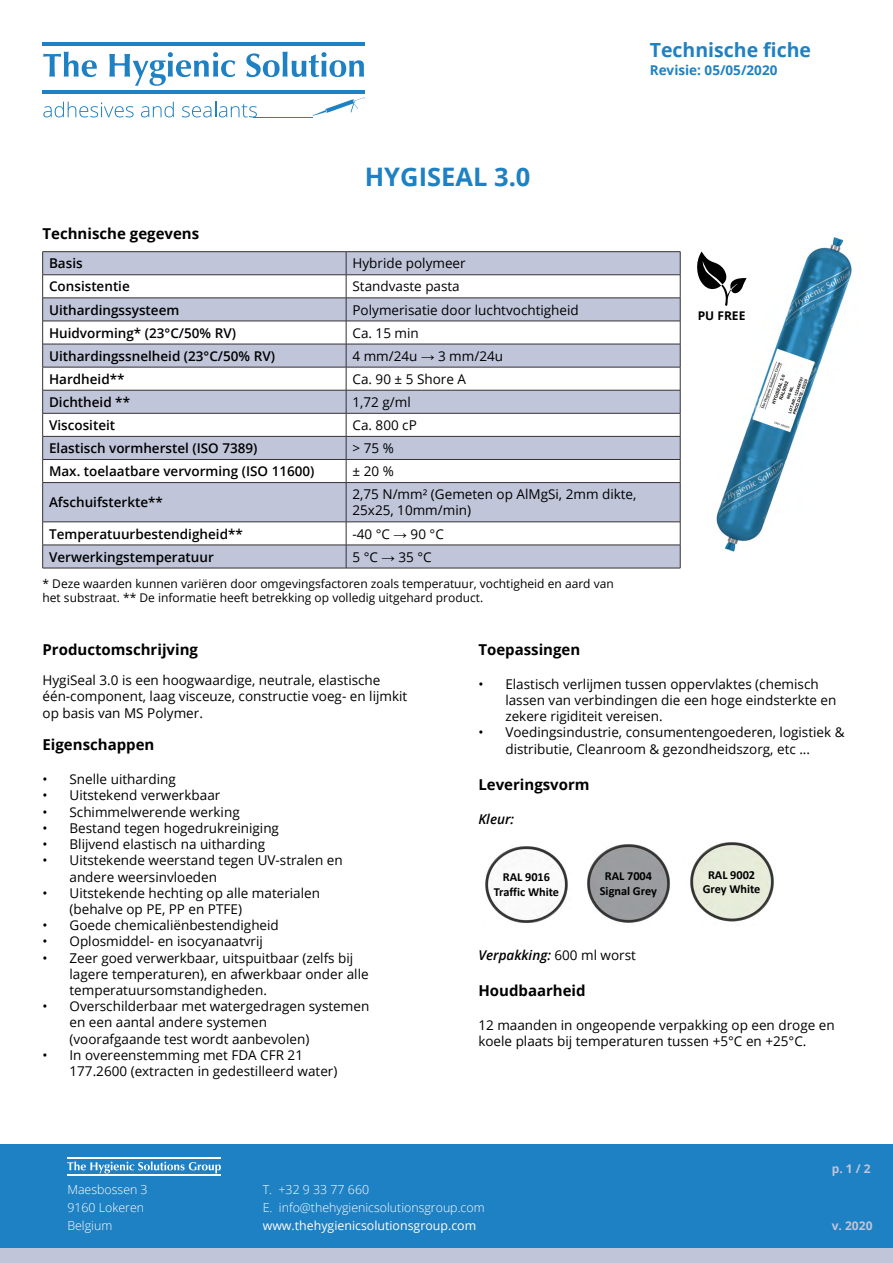
<style>
.page{position:relative;width:893px;height:1263px;background:#fff}
.page>*{position:absolute;margin:0;border:0;box-sizing:border-box;transform-origin:0 0}
.t1{font:700 25.5px "Open Sans";color:#1e81c3}
.t2{font:700 19.5px "Open Sans";color:#1e81c3}
.t3{font:700 15px "Open Sans";color:#000}
.t4{font:13.5px/16.2px "Open Sans";color:#000}
.t5{font:600 13.5px "Open Sans";color:#000}
.t6{font:italic 600 13.5px "Open Sans";color:#000}
.t7{font:700 13.5px "Open Sans";color:#1e81c3}
.t8{font:300 12.3px/17.9px "Open Sans";color:#fff}
.t9{font:700 12.3px/14.7px "Calibri";color:#000;text-align:center}
.t10{font:12.3px "Open Sans";color:#fff}
.t11{font:12px/14.4px "Open Sans";color:#000}
.t12{font:700 12px "Open Sans";color:#c0c5da}
.t13{font:700 12px "Open Sans";color:#000}
.s1{font-family:"Arial";font-weight:900}
.s2{font-weight:400;font-style:normal}
</style>
<div class="page">
<div style="left:0;top:1144px;width:893px;height:104px;background:#1e81c3"></div>
<div style="left:0;top:1248px;width:893px;height:15px;background:#c0c5da"></div>
<svg style="left:43px;top:52px;width:54px;height:25px"></svg>
<svg style="left:109px;top:52px;width:126px;height:34px"></svg>
<svg style="left:246px;top:52px;width:118px;height:25px"></svg>
<hr style="left:43px;top:43px;width:322px;height:3px;background:#1e81c3">
<hr style="left:43px;top:90px;width:322px;height:3px;background:#1e81c3">
<svg style="left:43px;top:102px;width:91px;height:15px"></svg>
<svg style="left:141px;top:102px;width:33px;height:15px"></svg>
<svg style="left:182px;top:102px;width:75px;height:15px"></svg>
<hr style="left:253px;top:117px;width:59px;height:1px;background:#1e81c3">
<svg style="left:313px;top:97px;width:52px;height:19px"></svg>
<svg style="left:67px;top:1161px;width:154px;height:12px"></svg>
<hr style="left:67px;top:1157px;width:154px;height:1px;background:#fff">
<hr style="left:67px;top:1175px;width:154px;height:1px;background:#fff">
<img style="left:716px;top:237px;width:136px;height:315px">
<hr style="left:43px;top:251px;width:303px;height:1px;background:#343235">
<hr style="left:346px;top:251px;width:334px;height:1px;background:#343235">
<svg style="left:42px;top:252px;width:639px;height:316px"></svg>
<hr style="left:43px;top:568px;width:303px;height:1px;background:#343235">
<hr style="left:346px;top:568px;width:334px;height:1px;background:#343235">
<img style="left:485px;top:846px;width:83px;height:77px">
<img style="left:587px;top:844px;width:83px;height:79px">
<img style="left:690px;top:843px;width:84px;height:79px">
<svg style="left:697px;top:252px;width:50px;height:54px"></svg>
<p class="t3" style="left:43px;top:223px;width:158px">Technische gegevens</p>
<h1 class="t1" style="left:365px;top:159px;width:167px">HYGISEAL 3.0</h1>
<h2 class="t2" style="left:650px;top:37px;width:163px">Technische fiche</h2>
<p class="t7" style="left:650px;top:61px;width:129px">Revisie: 05/05/2020</p>
<p class="t5" style="left:49px;top:254px;width:35px">Basis</p>
<p class="t4" style="left:352px;top:255px;width:115px">Hybride polymeer</p>
<p class="t5" style="left:49px;top:277px;width:82px">Consistentie</p>
<p class="t4" style="left:352px;top:278px;width:109px">Standvaste pasta</p>
<p class="t5" style="left:49px;top:300px;width:132px">Uithardingssysteem</p>
<p class="t4" style="left:352px;top:301px;width:228px">Polymerisatie door luchtvochtigheid</p>
<p class="t5" style="left:49px;top:323px;width:189px">Huidvorming* (23°C/50% RV)</p>
<p class="t4" style="left:352px;top:324px;width:68px">Ca. 15 min</p>
<p class="t5" style="left:49px;top:347px;width:228px">Uithardingssnelheid (23°C/50% RV)</p>
<p class="t4" style="left:352px;top:347px;width:152px">4 mm/24u <span class="s1">→</span> 3 mm/24u</p>
<p class="t5" style="left:49px;top:370px;width:77px">Hardheid**</p>
<p class="t4" style="left:352px;top:370px;width:115px">Ca. 90 ± 5 Shore A</p>
<p class="t5" style="left:49px;top:393px;width:83px">Dichtheid **</p>
<p class="t4" style="left:352px;top:394px;width:60px">1,72 g/ml</p>
<p class="t5" style="left:49px;top:416px;width:68px">Viscositeit</p>
<p class="t4" style="left:352px;top:417px;width:66px">Ca. 800 cP</p>
<p class="t5" style="left:49px;top:439px;width:210px">Elastisch vormherstel (ISO 7389)</p>
<p class="t4" style="left:352px;top:440px;width:43px">&gt; 75 %</p>
<p class="t5" style="left:49px;top:462px;width:267px">Max. toelaatbare vervorming (ISO 11600)</p>
<p class="t4" style="left:352px;top:463px;width:43px">± 20 %</p>
<p class="t5" style="left:49px;top:493px;width:115px">Afschuifsterkte**</p>
<p class="t4" style="left:352px;top:486px;width:285px">2,75 N/mm² (Gemeten op AlMgSi, 2mm dikte,<br>25x25, 10mm/min)</p>
<p class="t5" style="left:49px;top:524px;width:195px">Temperatuurbestendigheid**</p>
<p class="t4" style="left:352px;top:525px;width:93px">-40 °C <span class="s1">→</span> 90 °C</p>
<p class="t5" style="left:49px;top:547px;width:166px">Verwerkingstemperatuur</p>
<p class="t4" style="left:352px;top:548px;width:81px">5 °C <span class="s1">→</span> 35 °C</p>
<p class="t11" style="left:43px;top:576px;width:573px">* Deze waarden kunnen variëren door omgevingsfactoren zoals temperatuur, vochtigheid en aard van het substraat. ** De informatie heeft betrekking op volledig uitgehard product.</p>
<p class="t3" style="left:43px;top:639px;width:157px">Productomschrijving</p>
<p class="t4" style="left:43px;top:672px;width:366px">HygiSeal 3.0 is een hoogwaardige, neutrale, elastische één-component, laag visceuze, constructie voeg- en lijmkit op basis van MS Polymer.</p>
<p class="t3" style="left:43px;top:734px;width:113px">Eigenschappen</p>
<p class="t4" style="left:43px;top:771px;width:135px">• Snelle uitharding</p>
<p class="t4" style="left:43px;top:787px;width:179px">• Uitstekend verwerkbaar</p>
<p class="t4" style="left:43px;top:803px;width:199px">• Schimmelwerende werking</p>
<p class="t4" style="left:43px;top:819px;width:238px">• Bestand tegen hogedrukreiniging</p>
<p class="t4" style="left:43px;top:836px;width:224px">• Blijvend elastisch na uitharding</p>
<p class="t4" style="left:70px;top:852px;width:275px;text-indent:-27px">• Uitstekende weerstand tegen UV-stralen en andere weersinvloeden</p>
<p class="t4" style="left:70px;top:884px;width:252px;text-indent:-27px">• Uitstekende hechting op alle materialen (behalve op PE, PP en PTFE)</p>
<p class="t4" style="left:43px;top:917px;width:238px">• Goede chemicaliënbestendigheid</p>
<p class="t4" style="left:43px;top:933px;width:222px">• Oplosmiddel- en isocyanaatvrij</p>
<p class="t4" style="left:70px;top:949px;width:301px;text-indent:-27px">• Zeer goed verwerkbaar, uitspuitbaar (zelfs bij lagere temperaturen), en afwerkbaar onder alle temperatuursomstandigheden.</p>
<p class="t4" style="left:70px;top:998px;width:301px;text-indent:-27px">• Overschilderbaar met watergedragen systemen en een aantal andere systemen<br>(voorafgaande test wordt aanbevolen)</p>
<p class="t4" style="left:70px;top:1046px;width:269px;text-indent:-27px">• In overeenstemming met FDA CFR 21<br>177.2600 (extracten in gedestilleerd water)</p>
<p class="t13" style="left:698px;top:307px;width:49px">PU FREE</p>
<p class="t3" style="left:478px;top:639px;width:103px">Toepassingen</p>
<p class="t4" style="left:505px;top:675px;width:333px;text-indent:-27px">• Elastisch verlijmen tussen oppervlaktes (chemisch lassen van verbindingen die een hoge eindsterkte en zekere rigiditeit vereisen.</p>
<p class="t4" style="left:478px;top:724px;width:368px;text-align:center">• Voedingsindustrie, consumentengoederen, logistiek &amp; distributie, Cleanroom &amp; gezondheidszorg, etc ...</p>
<p class="t3" style="left:478px;top:774px;width:113px">Leveringsvorm</p>
<p class="t6" style="left:478px;top:810px;width:37px">Kleur:</p>
<p class="t9" style="left:494px;top:869px;width:67px">RAL 9016<br>Traffic White</p>
<p class="t9" style="left:600px;top:868px;width:59px">RAL 7004<br>Signal Grey</p>
<p class="t9" style="left:703px;top:867px;width:59px">RAL 9002<br>Grey White</p>
<p class="t6" style="left:478px;top:946px;width:159px">Verpakking: <span class="s2">600 ml worst</span></p>
<p class="t3" style="left:478px;top:980px;width:109px">Houdbaarheid</p>
<p class="t4" style="left:478px;top:1017px;width:358px">12 maanden in ongeopende verpakking op een droge en koele plaats bij temperaturen tussen +5°C en +25°C.</p>
<p class="t8" style="left:67px;top:1181px;width:82px">Maesbossen 3<br>9160 Lokeren<br>Belgium</p>
<p class="t8" style="left:263px;top:1180px;width:223px">T. +32 9 33 77 660<br>E. info@thehygienicsolutionsgroup.com</p>
<p class="t10" style="left:263px;top:1217px;width:215px">www.thehygienicsolutionsgroup.com</p>
<p class="t12" style="left:832px;top:1160px;width:41px">p. 1 / 2</p>
<p class="t12" style="left:832px;top:1217px;width:42px">v. 2020</p>
</div>
